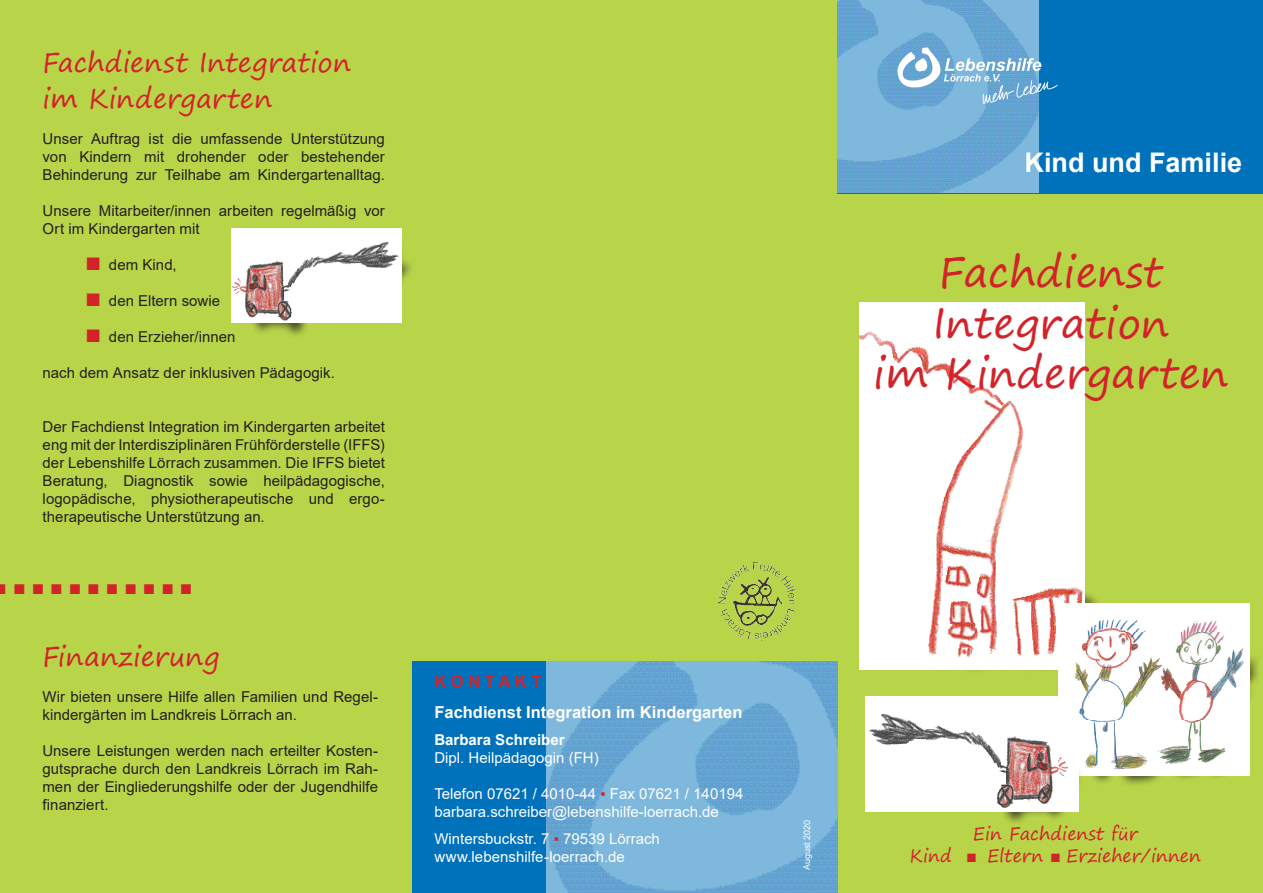
<style>
.page{position:relative;width:1263px;height:893px;background:#b8d549}
.page>*{position:absolute;margin:0;border:0;box-sizing:border-box;transform-origin:0 0}
.t1{font:42px/50.4px "Segoe Print";color:#d2232a;text-align:center}
.t2{font:27px/36px "Segoe Print";letter-spacing:.005em;color:#d2232a}
.t3{font:700 27px "Arial";color:#fff}
.t4{font:21px "Arial";color:#d2232a}
.t5{font:18px/21.6px "Segoe Print";color:#d2232a;text-align:center}
.t6{font:700 16.5px "Arial";color:#fff}
.t7{font:700 16.5px "Arial";color:#d2232a}
.t8{font:15px/18px "Arial";letter-spacing:.005em;color:#231f20;text-align:justify}
.t9{font:15px/18px "Arial";color:#fff}
.t10{font:700 15px "Arial";color:#fff}
.t11{font:9px "Arial";color:#fff}
.s1{font-size:27px;color:#d2232a}
.s2{color:#d2232a}
.s3{font-family:"Arial"}
</style>
<div class="page">
<div style="left:412px;top:662px;width:426px;height:231px;background:#0072bc"></div>
<img style="left:546px;top:662px;width:291px;height:231px">
<img style="left:718px;top:562px;width:78px;height:79px">
<div style="left:837px;top:0;width:426px;height:194px;background:#0072bc"></div>
<img style="left:837px;top:0;width:201px;height:193px">
<div style="left:862px;top:334px;width:239px;height:341px;background:#231f20;opacity:.75"></div>
<img style="left:859px;top:302px;width:226px;height:367px">
<div style="left:1077px;top:623px;width:185px;height:164px;background:#231f20;opacity:.75"></div>
<img style="left:1058px;top:604px;width:192px;height:172px">
<div style="left:872px;top:717px;width:214px;height:109px;background:#231f20;opacity:.75"></div>
<img style="left:866px;top:697px;width:212px;height:115px">
<div style="left:237px;top:245px;width:180px;height:93px;background:#231f20;opacity:.75"></div>
<img style="left:232px;top:229px;width:170px;height:94px">
<svg style="left:897px;top:47px;width:161px;height:57px;background:#7ab2d9"></svg>
<h2 class="t2" style="left:43px;top:44px;width:310px">Fachdienst Integration im Kindergarten</h2>
<p class="t8" style="left:43px;top:130px;width:344px">Unser Auftrag ist die umfassende Unterstützung von Kindern mit drohender oder bestehender Behinderung zur Teilhabe am Kindergartenalltag.</p>
<p class="t8" style="left:43px;top:202px;width:344px">Unsere Mitarbeiter/innen arbeiten regelmäßig vor<br>Ort im Kindergarten mit</p>
<p class="t8" style="left:85px;top:256px;width:93px"><span class="s1">■</span> dem Kind,</p>
<p class="t8" style="left:85px;top:292px;width:137px"><span class="s1">■</span> den Eltern sowie</p>
<p class="t8" style="left:85px;top:328px;width:152px"><span class="s1">■</span> den Erzieher/innen</p>
<p class="t8" style="left:43px;top:364px;width:294px">nach dem Ansatz der inklusiven Pädagogik.</p>
<p class="t8" style="left:43px;top:418px;width:344px">Der Fachdienst Integration im Kindergarten arbeitet eng mit der Interdisziplinären Frühförderstelle (IFFS) der Lebenshilfe Lörrach zusammen. Die IFFS bietet Beratung, Diagnostik sowie heilpädagogische, logopädische, physiotherapeutische und ergo&shy;therapeutische Unterstützung an.</p>
<h3 class="t4" style="left:-5px;top:572px;width:199px">■ ■ ■ ■ ■ ■ ■ ■ ■ ■ ■</h3>
<h2 class="t2" style="left:42px;top:638px;width:179px">Finanzierung</h2>
<p class="t8" style="left:42px;top:688px;width:337px">Wir bieten unsere Hilfe allen Familien und Regel&shy;kindergärten im Landkreis Lörrach an.</p>
<p class="t8" style="left:42px;top:742px;width:337px">Unsere Leistungen werden nach erteilter Kosten&shy;gutsprache durch den Landkreis Lörrach im Rah&shy;men der Eingliederungshilfe oder der Jugendhilfe finanziert.</p>
<p class="t7" style="left:434px;top:670px;width:108px">K O N T A K T</p>
<p class="t6" style="left:434px;top:700px;width:310px">Fachdienst Integration im Kindergarten</p>
<p class="t10" style="left:434px;top:729px;width:132px">Barbara Schreiber</p>
<p class="t9" style="left:434px;top:748px;width:166px">Dipl. Heilpädagogin (FH)</p>
<p class="t9" style="left:434px;top:784px;width:310px">Telefon 07621 / 4010-44 <span class="s2">▪</span> Fax 07621 / 140194 barbara.schreiber@lebenshilfe-loerrach.de</p>
<p class="t9" style="left:434px;top:829px;width:227px">Wintersbuckstr. 7 <span class="s2">▪</span> 79539 Lörrach www.lebenshilfe-loerrach.de</p>
<p class="t11" style="left:801px;top:870px;width:52px;rotate:-90deg">August 2020</p>
<h2 class="t3" style="left:1024px;top:143px;width:219px">Kind und Familie</h2>
<h1 class="t1" style="left:873px;top:246px;width:357px">Fachdienst<br>Integration<br>im Kindergarten</h1>
<p class="t5" style="left:910px;top:823px;width:293px">Ein Fachdienst für<br>Kind <span class="s3">■</span> Eltern <span class="s3">■</span> Erzieher/innen</p>
</div>
